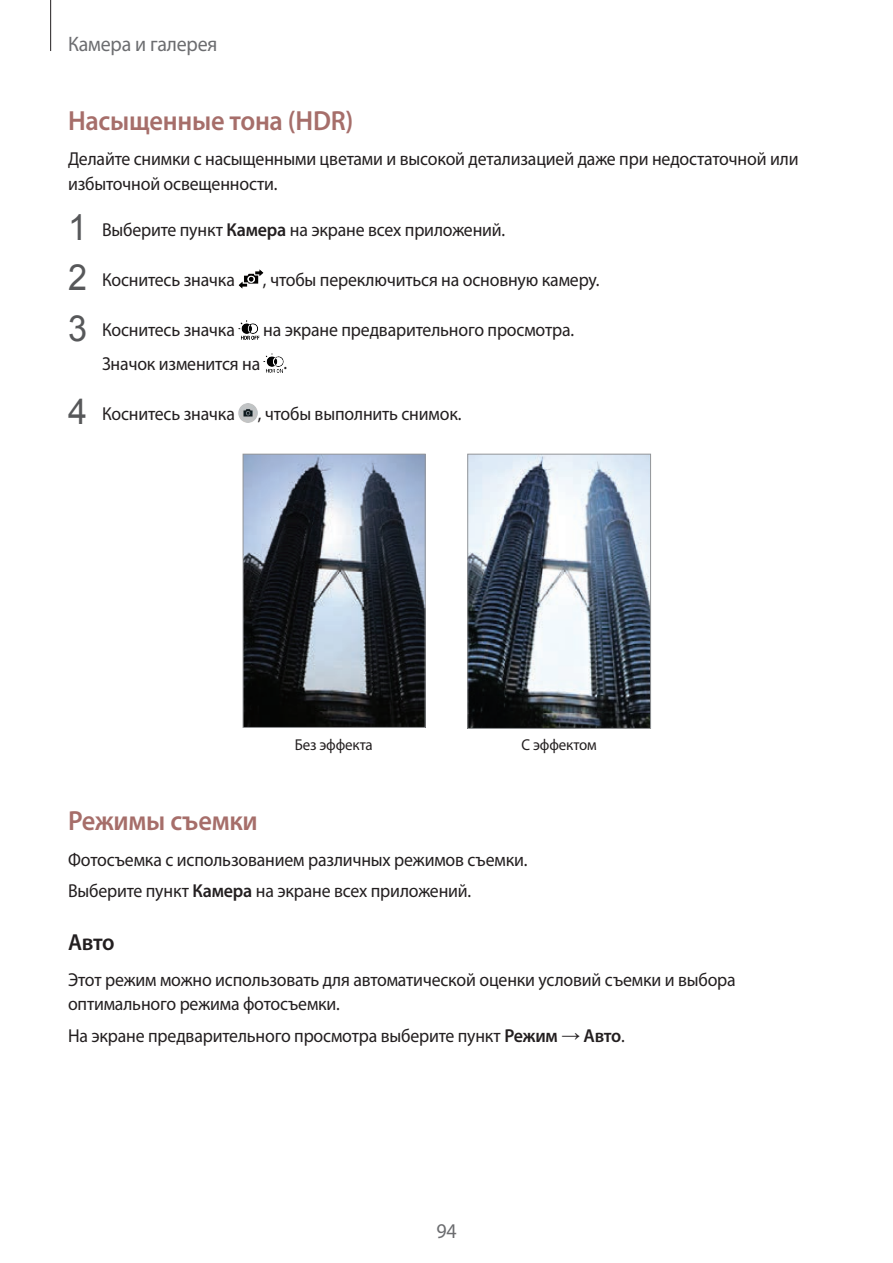
<style>
.page{position:relative;width:893px;height:1263px;background:#fff}
.page>*{position:absolute;margin:0;border:0;box-sizing:border-box;transform-origin:0 0}
.t1{font:600 27.75px "Myriad Pro";letter-spacing:-.01em;color:#a66e6a;scale:.95 1}
.t2{font:600 23.25px "Myriad Pro";color:#231f20;scale:.95 1}
.t3{font:21px "Myriad Pro";letter-spacing:-.01em;color:#6c6d70;scale:.95 1}
.t4{font:18.75px/24.8px "Myriad Pro";letter-spacing:-.01em;color:#231f20;scale:.95 1}
.t5{font:15.75px "Myriad Pro";letter-spacing:-.01em;color:#231f20;scale:.95 1}
.s1{font-family:"Arial";font-size:36px;color:#57585a}
.s2{font-weight:600}
.s3{font-family:"Arial"}
</style>
<div class="page">
<hr style="left:50px;top:0;width:1px;height:51px;background:#231f20">
<img style="left:238px;top:270px;width:25px;height:19px">
<img style="left:238px;top:320px;width:22px;height:19px">
<img style="left:264px;top:353px;width:20px;height:19px">
<img style="left:238px;top:404px;width:20px;height:19px">
<img style="left:245px;top:456px;width:179px;height:270px">
<div style="left:243px;top:454px;width:183px;height:274px;border:1px solid #939598"></div>
<img style="left:469px;top:456px;width:180px;height:271px">
<div style="left:467px;top:454px;width:184px;height:275px;border:1px solid #939598"></div>
<p class="t3" style="left:68px;top:31px;width:159px">Камера и галерея</p>
<h1 class="t1" style="left:68px;top:103px;width:302px">Насыщенные тона (HDR)</h1>
<p class="t4" style="left:68px;top:146px;width:770px">Делайте снимки с насыщенными цветами и высокой детализацией даже при недостаточной или избыточной освещенности.</p>
<p class="t4" style="left:68px;top:217px;width:462px"><span class="s1">1</span> Выберите пункт <span class="s2">Камера</span> на экране всех приложений.</p>
<p class="t4" style="left:68px;top:267px;width:177px"><span class="s1">2</span> Коснитесь значка</p>
<p class="t4" style="left:263px;top:267px;width:356px">, чтобы переключиться на основную камеру.</p>
<p class="t4" style="left:68px;top:317px;width:177px"><span class="s1">3</span> Коснитесь значка</p>
<p class="t4" style="left:102px;top:313px;width:498px;line-height:33.3px;text-indent:161px">на экране предварительного просмотра.<br>Значок изменится на .</p>
<p class="t4" style="left:68px;top:401px;width:416px"><span class="s1">4</span> Коснитесь значка , чтобы выполнить снимок.</p>
<p class="t5" style="left:295px;top:735px;width:84px">Без эффекта</p>
<p class="t5" style="left:522px;top:735px;width:81px">С эффектом</p>
<h1 class="t1" style="left:68px;top:803px;width:201px">Режимы съемки</h1>
<p class="t4" style="left:68px;top:844px;width:485px;line-height:31.2px">Фотосъемка с использованием различных режимов съемки.<br>Выберите пункт <span class="s2">Камера</span> на экране всех приложений.</p>
<p class="t2" style="left:68px;top:928px;width:50px">Авто</p>
<p class="t4" style="left:68px;top:967px;width:704px">Этот режим можно использовать для автоматической оценки условий съемки и выбора оптимального режима фотосъемки.</p>
<p class="t4" style="left:68px;top:1022px;width:588px">На экране предварительного просмотра выберите пункт <span class="s2">Режим</span> <span class="s3">→</span> <span class="s2">Авто</span>.</p>
<p class="t3" style="left:436px;top:1218px;width:23px">94</p>
</div>
